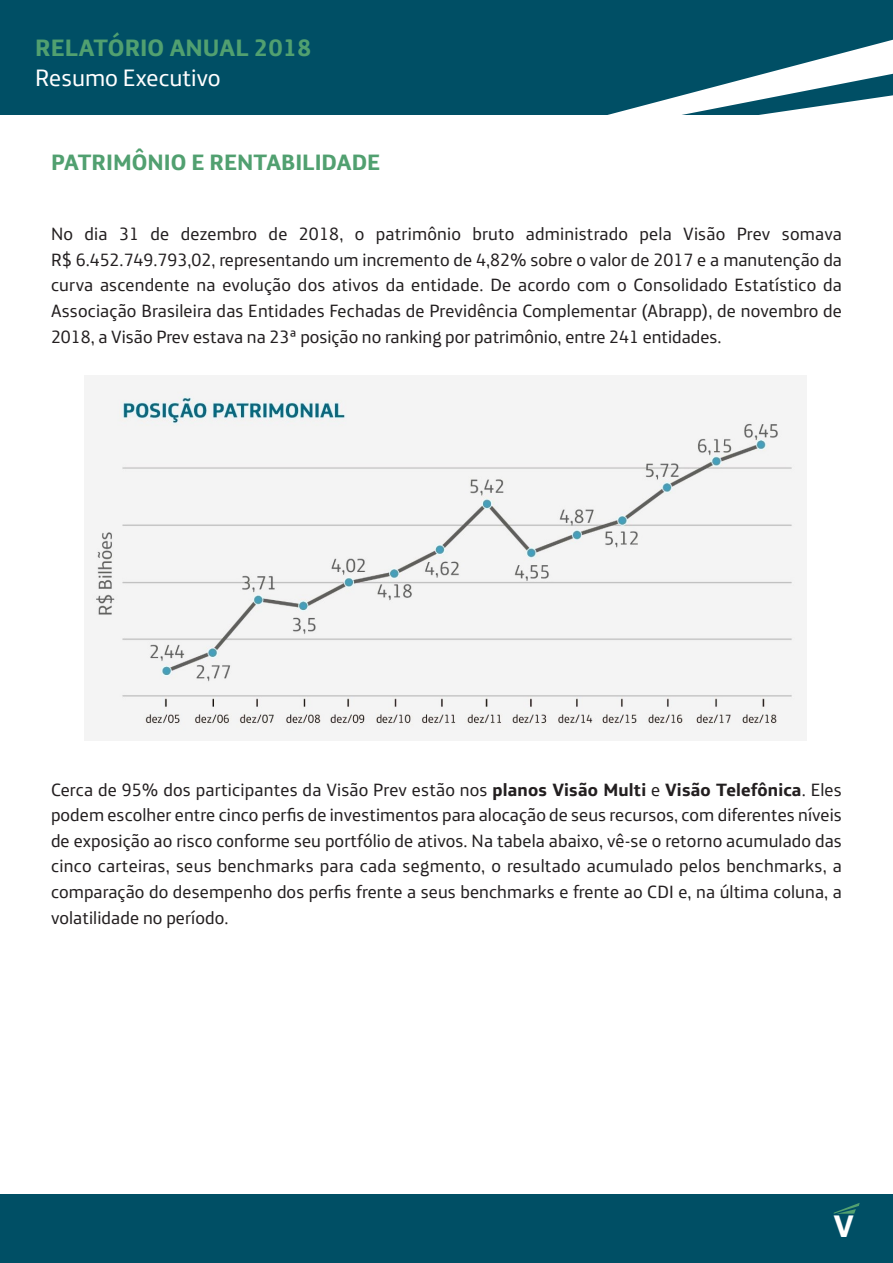
<style>
.page{position:relative;width:893px;height:1263px;background:#fff}
.page>*{position:absolute;margin:0;border:0;box-sizing:border-box;transform-origin:0 0}
.t1{font:700 31.5px "Telefonica";color:#fff}
.t2{font:700 24px "Telefonica";color:#51a070}
.t3{font:24px "Telefonica";color:#fff}
.t4{font:700 22.5px "Telefonica";color:#51a070}
.t5{font:18px/25.5px "Telefonica";color:#231f20;text-align:justify}
.s1{font-weight:700}
</style>
<div class="page">
<div style="left:0;top:0;width:893px;height:115px;background:#004f65"></div>
<svg style="left:607px;top:39px;width:286px;height:76px"></svg>
<div style="left:0;top:1195px;width:893px;height:68px;background:#004f65"></div>
<svg style="left:834px;top:1203px;width:26px;height:11px"></svg>
<img style="left:84px;top:375px;width:722px;height:366px">
<h2 class="t2" style="left:35px;top:26px;width:278px">RELATÓRIO ANUAL 2018</h2>
<h2 class="t3" style="left:35px;top:57px;width:187px">Resumo Executivo</h2>
<p class="t4" style="left:51px;top:142px;width:331px">PATRIMÔNIO E RENTABILIDADE</p>
<p class="t5" style="left:51px;top:220px;width:792px">No dia 31 de dezembro de 2018, o patrimônio bruto administrado pela Visão Prev somava R$ 6.452.749.793,02, representando um incremento de 4,82% sobre o valor de 2017 e a manutenção da curva ascendente na evolução dos ativos da entidade. De acordo com o Consolidado Estatístico da Associação Brasileira das Entidades Fechadas de Previdência Complementar (Abrapp), de novembro de 2018, a Visão Prev estava na 23ª posição no ranking por patrimônio, entre 241 entidades.</p>
<p class="t5" style="left:51px;top:775px;width:792px">Cerca de 95% dos participantes da Visão Prev estão nos <span class="s1">planos Visão Multi</span> e <span class="s1">Visão Telefônica</span>. Eles podem escolher entre cinco perfis de investimentos para alocação de seus recursos, com diferentes níveis de exposição ao risco conforme seu portfólio de ativos. Na tabela abaixo, vê-se o retorno acumulado das cinco carteiras, seus benchmarks para cada segmento, o resultado acumulado pelos benchmarks, a comparação do desempenho dos perfis frente a seus benchmarks e frente ao CDI e, na última coluna, a volatilidade no período.</p>
<h1 class="t1" style="left:833px;top:1197px;width:22px">V</h1>
</div>
